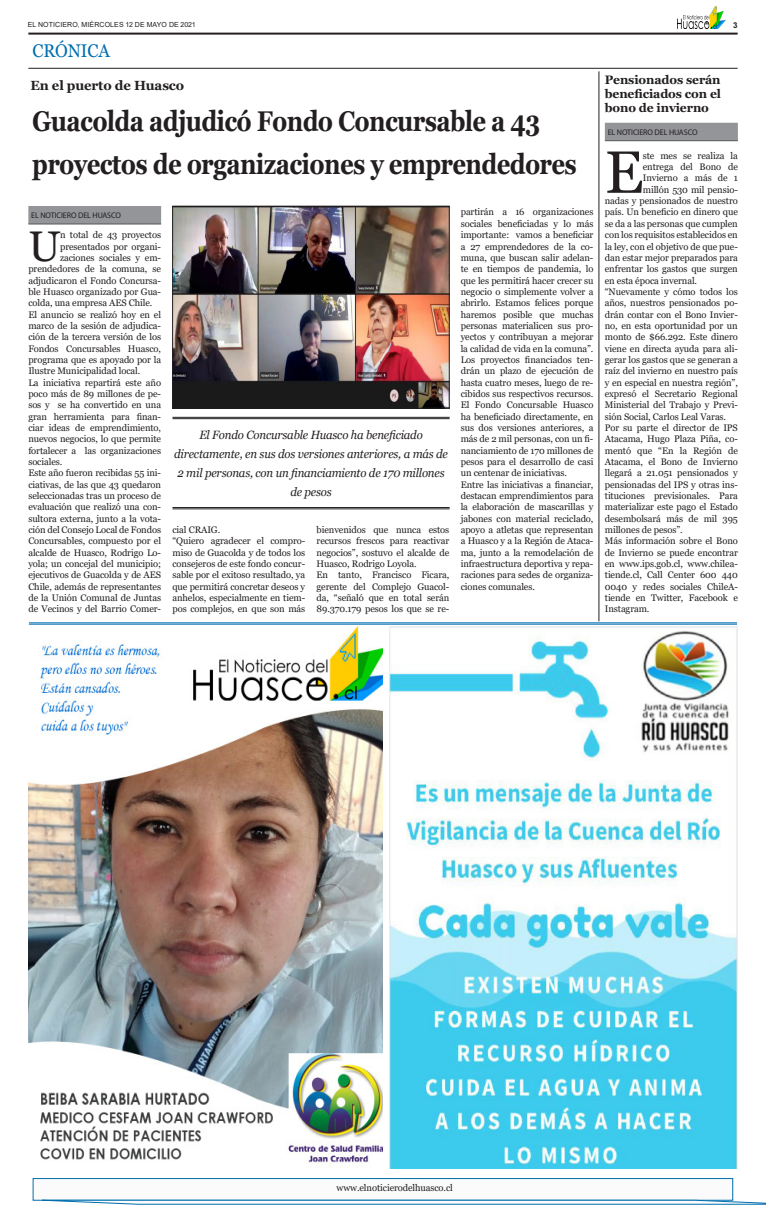
<style>
.page{position:relative;width:766px;height:1205px;background:#fff}
.page>*{position:absolute;margin:0;border:0;box-sizing:border-box;transform-origin:0 0}
.Primer_párrafo{font:59.6px "Georgia";color:#231f20}
.Primer_párrafo-2{font:42.9px "Georgia";color:#231f20}
.t1{font:700 28.5px/43px "Georgia";letter-spacing:-.02em;color:#231f20;scale:.83 1}
.Primer_párrafo-3{font:18.4px "Georgia";letter-spacing:-.005em;color:#006eaf;scale:.93 1}
.t2{font:700 13.3px "Georgia";letter-spacing:-.01em;color:#231f20}
.t3{font:700 12.2px/14.4px "Georgia";letter-spacing:-.01em;color:#231f20;text-align:justify}
.Destacado{font:italic 12px/19px "Georgia";letter-spacing:-.015em;color:#231f20;text-align:center;scale:.95 1}
.Primer_párrafo-4{font:9.5px/11.3px "Georgia";letter-spacing:-.01em;color:#231f20;text-align:justify}
.Firma_noticias{font:8.2px "Myriad Pro";letter-spacing:-.01em;color:#231f20}
.t4{font:700 8px "Arial";color:#231f20}
.t5{font:7px "Arial";letter-spacing:.015em;color:#231f20}
</style>
<div class="page">
<hr style="left:28px;top:33px;width:709px;height:2px;background:#231f20">
<hr style="left:28px;top:68px;width:709px;height:1px;background:#231f20">
<hr style="left:598px;top:71px;width:1px;height:550px;background:#231f20">
<div style="left:33px;top:1178px;width:699px;height:22px;background:#fbfbfb"></div>
<div style="left:33px;top:1178px;width:700px;height:22px;border:1px solid #006eaf"></div>
<svg style="left:41px;top:1199px;width:724px;height:6px"></svg>
<img style="left:677px;top:6px;width:48px;height:22px">
<hr style="left:172px;top:417px;width:277px;height:1px;background:#231f20">
<hr style="left:172px;top:418px;width:277px;height:1px;background:#231f20">
<hr style="left:172px;top:507px;width:277px;height:1px;background:#231f20">
<hr style="left:172px;top:508px;width:277px;height:1px;background:#231f20">
<hr style="left:29px;top:622px;width:707px;height:1px;background:#006eaf">
<hr style="left:29px;top:624px;width:707px;height:1px;background:#006eaf">
<div style="left:28px;top:206px;width:133px;height:18px;background:#939598"></div>
<hr style="left:28px;top:224px;width:133px;height:1px;background:#57585a">
<img style="left:389px;top:626px;width:348px;height:542px">
<img style="left:174px;top:208px;width:273px;height:198px">
<div style="left:172px;top:206px;width:277px;height:202px;border:1px solid #231f20"></div>
<div style="left:604px;top:123px;width:133px;height:18px;background:#939598"></div>
<hr style="left:604px;top:140px;width:133px;height:1px;background:#57585a">
<img style="left:29px;top:626px;width:354px;height:537px">
<p class="t5" style="left:28px;top:20px;width:169px">EL NOTICIERO, MIÉRCOLES 12 DE MAYO DE 2021</p>
<p class="t4" style="left:733px;top:20px;width:6px">3</p>
<p class="Primer_párrafo-3" style="left:32px;top:39px;width:85px">CRÓNICA</p>
<p class="t2" style="left:30px;top:77px;width:155px">En el puerto de Huasco</p>
<p class="t3" style="left:604px;top:72px;width:118px">Pensionados serán beneficiados con el bono de invierno</p>
<p class="t1" style="left:32px;top:100px;width:658px">Guacolda adjudicó Fondo Concursable a 43 proyectos de organizaciones y emprendedores</p>
<p class="Firma_noticias" style="left:607px;top:127px;width:91px">EL NOTICIERO DEL HUASCO</p>
<p class="Primer_párrafo" style="left:604px;top:136px;width:40px">E</p>
<p class="Primer_párrafo-4" style="left:642px;top:150px;width:96px">ste mes se realiza la</p>
<p class="Primer_párrafo-4" style="left:642px;top:161px;width:96px">entrega del Bono de</p>
<p class="Primer_párrafo-4" style="left:642px;top:173px;width:96px">Invierno a más de 1</p>
<p class="Primer_párrafo-4" style="left:642px;top:184px;width:96px">millón 530 mil pensio-</p>
<p class="Primer_párrafo-4" style="left:604px;top:195px;width:134px">nadas y pensionados de nuestro</p>
<p class="Primer_párrafo-4" style="left:604px;top:207px;width:134px">país. Un beneficio en dinero que</p>
<p class="Primer_párrafo-4" style="left:604px;top:218px;width:134px">se da a las personas que cumplen</p>
<p class="Primer_párrafo-4" style="left:604px;top:229px;width:134px">con los requisitos establecidos en</p>
<p class="Primer_párrafo-4" style="left:604px;top:241px;width:134px">la ley, con el objetivo de que pue-</p>
<p class="Primer_párrafo-4" style="left:604px;top:252px;width:134px">dan estar mejor preparados para</p>
<p class="Primer_párrafo-4" style="left:604px;top:263px;width:134px">enfrentar los gastos que surgen</p>
<p class="Primer_párrafo-4" style="left:604px;top:275px;width:94px">en esta época invernal.</p>
<p class="Primer_párrafo-4" style="left:604px;top:286px;width:134px">“Nuevamente y cómo todos los años, nuestros pensionados po&shy;drán contar con el Bono Invier&shy;no, en esta oportunidad por un monto de $66.292. Este dinero viene en directa ayuda para ali&shy;gerar los gastos que se generan a raíz del invierno en nuestro país y en especial en nuestra región”, expresó el Secretario Regional Ministerial del Trabajo y Previ&shy;sión Social, Carlos Leal Varas.</p>
<p class="Primer_párrafo-4" style="left:604px;top:422px;width:134px">Por su parte el director de IPS Atacama, Hugo Plaza Piña, co&shy;mentó que “En la Región de Atacama, el Bono de Invierno llegará a 21.051 pensionados y pensionadas del IPS y otras ins&shy;tituciones previsionales. Para materializar este pago el Estado desembolsará más de mil 395 millones de pesos”.</p>
<p class="Primer_párrafo-4" style="left:604px;top:536px;width:134px">Más información sobre el Bono de Invierno se puede encontrar en www.ips.gob.cl, www.chilea&shy;tiende.cl, Call Center 600 440<br>0040 y redes sociales ChileA&shy;tiende en Twitter, Facebook e Instagram.</p>
<p class="Primer_párrafo-4" style="left:460px;top:207px;width:134px">partirán a 16 organizaciones sociales beneficiadas y lo más importante: vamos a beneficiar a 27 emprendedores de la co&shy;muna, que buscan salir adelan&shy;te en tiempos de pandemia, lo que les permitirá hacer crecer su negocio o simplemente volver a abrirlo. Estamos felices porque haremos posible que muchas personas materialicen sus pro&shy;yectos y contribuyan a mejorar la calidad de vida en la comuna”.</p>
<p class="Primer_párrafo-4" style="left:460px;top:354px;width:134px">Los proyectos financiados ten&shy;drán un plazo de ejecución de hasta cuatro meses, luego de re&shy;cibidos sus respectivos recursos.<br>El Fondo Concursable Huasco ha beneficiado directamente, en sus dos versiones anteriores, a más de 2 mil personas, con un fi&shy;nanciamiento de 170 millones de pesos para el desarrollo de casi un centenar de iniciativas.</p>
<p class="Primer_párrafo-4" style="left:460px;top:479px;width:134px">Entre las iniciativas a financiar, destacan emprendimientos para la elaboración de mascarillas y jabones con material reciclado, apoyo a atletas que representan a Huasco y a la Región de Ataca&shy;ma, junto a la remodelación de infraestructura deportiva y repa&shy;raciones para sedes de organiza&shy;ciones comunales.</p>
<p class="Firma_noticias" style="left:31px;top:211px;width:91px">EL NOTICIERO DEL HUASCO</p>
<p class="Primer_párrafo-2" style="left:28px;top:220px;width:34px">U</p>
<p class="Primer_párrafo-4" style="left:60px;top:229px;width:102px">n total de 43 proyectos</p>
<p class="Primer_párrafo-4" style="left:60px;top:241px;width:102px">presentados por organi-</p>
<p class="Primer_párrafo-4" style="left:60px;top:252px;width:102px">zaciones sociales y em-</p>
<p class="Primer_párrafo-4" style="left:28px;top:263px;width:134px">prendedores de la comuna, se</p>
<p class="Primer_párrafo-4" style="left:28px;top:275px;width:134px">adjudicaron el Fondo Concursa-</p>
<p class="Primer_párrafo-4" style="left:28px;top:286px;width:134px">ble Huasco organizado por Gua-</p>
<p class="Primer_párrafo-4" style="left:28px;top:297px;width:125px">colda, una empresa AES Chile.</p>
<p class="Primer_párrafo-4" style="left:28px;top:309px;width:134px">El anuncio se realizó hoy en el marco de la sesión de adjudica&shy;ción de la tercera versión de los Fondos Concursables Huasco, programa que es apoyado por la Ilustre Municipalidad local.</p>
<p class="Primer_párrafo-4" style="left:28px;top:377px;width:134px">La iniciativa repartirá este año poco más de 89 millones de pe&shy;sos y se ha convertido en una gran herramienta para finan&shy;ciar ideas de emprendimiento, nuevos negocios, lo que permite fortalecer a las organizaciones sociales.</p>
<p class="Primer_párrafo-4" style="left:28px;top:467px;width:134px">Este año fueron recibidas 55 ini&shy;ciativas, de las que 43 quedaron seleccionadas tras un proceso de evaluación que realizó una con&shy;sultora externa, junto a la vota&shy;ción del Consejo Local de Fondos Concursables, compuesto por el alcalde de Huasco, Rodrigo Lo&shy;yola; un concejal del municipio; ejecutivos de Guacolda y de AES Chile, además de representantes de la Unión Comunal de Juntas de Vecinos y del Barrio Comer-</p>
<p class="Destacado" style="left:174px;top:425px;width:290px">El Fondo Concursable Huasco ha beneficiado directamente, en sus dos versiones anteriores, a más de 2 mil personas, con un financiamiento de 170 millones de pesos</p>
<p class="Primer_párrafo-4" style="left:172px;top:524px;width:49px">cial CRAIG.</p>
<p class="Primer_párrafo-4" style="left:172px;top:536px;width:134px">“Quiero agradecer el compro&shy;miso de Guacolda y de todos los consejeros de este fondo concur&shy;sable por el exitoso resultado, ya que permitirá concretar deseos y anhelos, especialmente en tiem&shy;pos complejos, en que son más</p>
<p class="Primer_párrafo-4" style="left:316px;top:524px;width:134px">bienvenidos que nunca estos recursos frescos para reactivar negocios”, sostuvo el alcalde de Huasco, Rodrigo Loyola.</p>
<p class="Primer_párrafo-4" style="left:316px;top:570px;width:134px">En tanto, Francisco Ficara, gerente del Complejo Guacol&shy;da, “señaló que en total serán 89.370.179 pesos los que se re-</p>
<p class="Primer_párrafo-4" style="left:336px;top:1182px;width:118px">www.elnoticierodelhuasco.cl</p>
</div>
